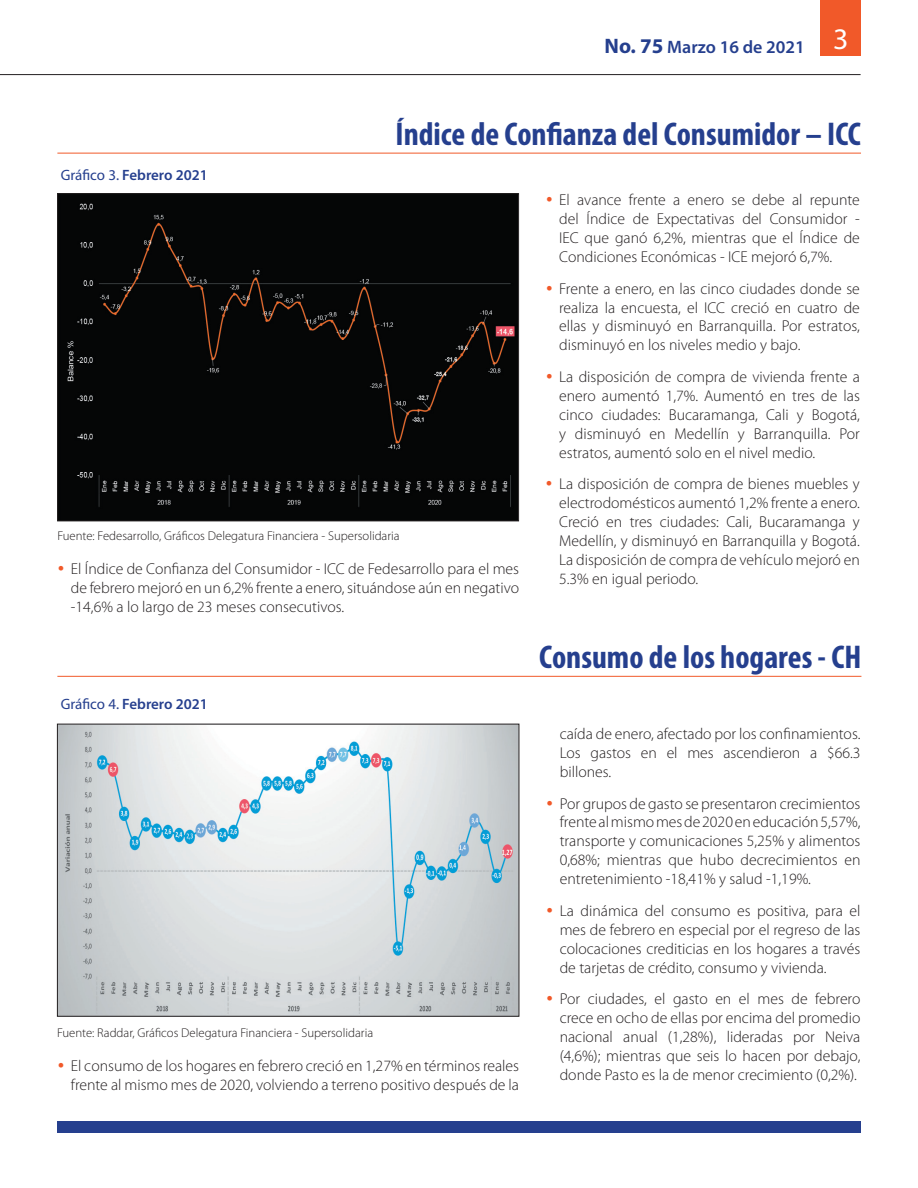
<style>
.page{position:relative;width:918px;height:1188px;background:#fff}
.page>*{position:absolute;margin:0;border:0;box-sizing:border-box;transform-origin:0 0}
.t1{font:700 condensed 33px "Myriad Pro";color:#253f8e}
.t2{font:600 18px "Myriad Pro";color:#253f8e}
.t3{font:300 15.75px/18.9px "Myriad Pro";color:#231f20;text-align:justify}
.t4{font:600 15px "Myriad Pro";color:#253f8e}
.t5{font:300 12.75px "Myriad Pro";color:#231f20}
.s1{font-weight:700;font-size:21px}
.s2{font-weight:400}
</style>
<div class="page">
<div style="left:820px;top:0;width:41px;height:56px;background:#f15929"></div>
<hr style="left:0;top:74px;width:861px;height:1px;background:#231f20">
<hr style="left:57px;top:153px;width:804px;height:1px;background:#f15929">
<hr style="left:57px;top:676px;width:804px;height:1px;background:#f15929">
<div style="left:59px;top:195px;width:458px;height:324px;background:#050606"></div>
<div style="left:57px;top:193px;width:462px;height:328px;border:1px solid #231f20"></div>
<img style="left:59px;top:726px;width:458px;height:288px">
<div style="left:58px;top:1122px;width:803px;height:11px;background:#253f8e"></div>
<p class="t2" style="left:605px;top:37px;width:245px"><span class="s1">No. 75</span> Marzo 16 de 2021 <sup>3</sup></p>
<p class="t4" style="left:61px;top:166px;width:149px"><span class="s2">Gráfico 3.</span> Febrero 2021</p>
<h1 class="t1" style="left:396px;top:116px;width:467px">Índice de Confianza del Consumidor – ICC</h1>
<p class="t5" style="left:57px;top:529px;width:344px">Fuente: Fedesarrollo, Gráficos Delegatura Financiera - Supersolidaria</p>
<p class="t3" style="left:71px;top:560px;width:450px">El Índice de Confianza del Consumidor - ICC de Fedesarrollo para el mes de febrero mejoró en un 6,2% frente a enero, situándose aún en negativo -14,6% a lo largo de 23 meses consecutivos.</p>
<p class="t4" style="left:61px;top:695px;width:149px"><span class="s2">Gráfico 4.</span> Febrero 2021</p>
<p class="t5" style="left:57px;top:1026px;width:318px">Fuente: Raddar, Gráficos Delegatura Financiera - Supersolidaria</p>
<p class="t3" style="left:71px;top:1056px;width:450px">El consumo de los hogares en febrero creció en 1,27% en términos reales frente al mismo mes de 2020, volviendo a terreno positivo después de la</p>
<p class="t3" style="left:559px;top:191px;width:302px">El avance frente a enero se debe al repunte del Índice de Expectativas del Consumidor - IEC que ganó 6,2%, mientras que el Índice de Condiciones Económicas - ICE mejoró 6,7%.</p>
<p class="t3" style="left:559px;top:279px;width:302px">Frente a enero, en las cinco ciudades donde se realiza la encuesta, el ICC creció en cuatro de ellas y disminuyó en Barranquilla. Por estratos, disminuyó en los niveles medio y bajo.</p>
<p class="t3" style="left:559px;top:368px;width:302px">La disposición de compra de vivienda frente a enero aumentó 1,7%. Aumentó en tres de las cinco ciudades: Bucaramanga, Cali y Bogotá, y disminuyó en Medellín y Barranquilla. Por estratos, aumentó solo en el nivel medio.</p>
<p class="t3" style="left:559px;top:475px;width:302px">La disposición de compra de bienes muebles y electrodomésticos aumentó 1,2% frente a enero.<br>Creció en tres ciudades: Cali, Bucaramanga y Medellín, y disminuyó en Barranquilla y Bogotá.<br>La disposición de compra de vehículo mejoró en 5.3% en igual periodo.</p>
<h1 class="t1" style="left:539px;top:639px;width:324px">Consumo de los hogares - CH</h1>
<p class="t3" style="left:560px;top:725px;width:302px">caída de enero, afectado por los confinamientos.<br>Los gastos en el mes ascendieron a $66.3 billones.</p>
<p class="t3" style="left:560px;top:794px;width:302px">Por grupos de gasto se presentaron crecimientos frente al mismo mes de 2020 en educación 5,57%, transporte y comunicaciones 5,25% y alimentos 0,68%; mientras que hubo decrecimientos en entretenimiento -18,41% y salud -1,19%.</p>
<p class="t3" style="left:560px;top:901px;width:302px">La dinámica del consumo es positiva, para el mes de febrero en especial por el regreso de las colocaciones crediticias en los hogares a través de tarjetas de crédito, consumo y vivienda.</p>
<p class="t3" style="left:560px;top:990px;width:302px">Por ciudades, el gasto en el mes de febrero crece en ocho de ellas por encima del promedio nacional anual (1,28%), lideradas por Neiva (4,6%); mientras que seis lo hacen por debajo, donde Pasto es la de menor crecimiento (0,2%).</p>
</div>
